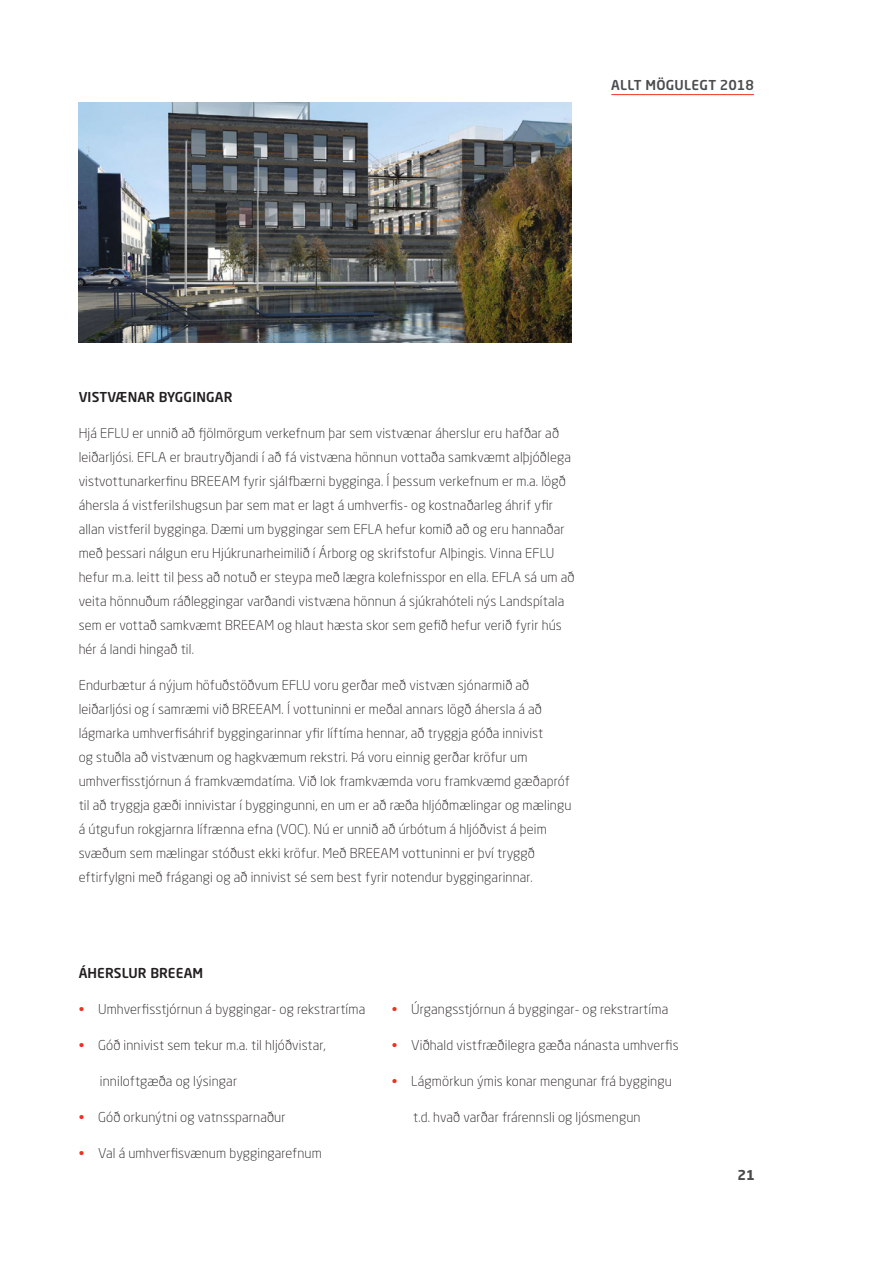
<style>
.page{position:relative;width:893px;height:1263px;background:#fff}
.page>*{position:absolute;margin:0;border:0;box-sizing:border-box;transform-origin:0 0}
.Body_text{font:300 13.5px/24px "Neo Sans Std";letter-spacing:.01em;color:#231f20}
.millifyrirsagnir{font:500 13.5px "Neo Sans Std";letter-spacing:.01em;color:#231f20}
.t1{font:500 13.5px "Neo Sans Std";letter-spacing:.015em;color:#4b4c4d}
.t2{font:700 13.5px "Neo Sans Std";color:#4b4c4d}
.s1{color:#ef3122}
</style>
<div class="page">
<hr style="left:611px;top:94px;width:143px;height:1px;background:#ef3122">
<img style="left:79px;top:102px;width:493px;height:240px">
<p class="t1" style="left:611px;top:77px;width:144px">ALLT MÖGULEGT 2018</p>
<p class="millifyrirsagnir" style="left:79px;top:389px;width:155px">VISTVÆNAR BYGGINGAR</p>
<p class="Body_text" style="left:79px;top:421px;width:497px">Hjá EFLU er unnið að fjölmörgum verkefnum þar sem vistvænar áherslur eru hafðar að leiðarljósi. EFLA er brautryðjandi í að fá vistvæna hönnun vottaða samkvæmt alþjóðlega vistvottunarkerfinu BREEAM fyrir sjálfbærni bygginga. Í þessum verkefnum er m.a. lögð áhersla á vistferilshugsun þar sem mat er lagt á umhverfis- og kostnaðarleg áhrif yfir allan vistferil bygginga. Dæmi um byggingar sem EFLA hefur komið að og eru hannaðar með þessari nálgun eru Hjúkrunarheimilið í Árborg og skrifstofur Alþingis. Vinna EFLU hefur m.a. leitt til þess að notuð er steypa með lægra kolefnisspor en ella. EFLA sá um að veita hönnuðum ráðleggingar varðandi vistvæna hönnun á sjúkrahóteli nýs Landspítala sem er vottað samkvæmt BREEAM og hlaut hæsta skor sem gefið hefur verið fyrir hús hér á landi hingað til.</p>
<p class="Body_text" style="left:79px;top:673px;width:494px">Endurbætur á nýjum höfuðstöðvum EFLU voru gerðar með vistvæn sjónarmið að leiðarljósi og í samræmi við BREEAM. Í vottuninni er meðal annars lögð áhersla á að lágmarka umhverfisáhrif byggingarinnar yfir líftíma hennar, að tryggja góða innivist<br>og stuðla að vistvænum og hagkvæmum rekstri. Þá voru einnig gerðar kröfur um umhverfisstjórnun á framkvæmdatíma. Við lok framkvæmda voru framkvæmd gæðapróf til að tryggja gæði innivistar í byggingunni, en um er að ræða hljóðmælingar og mælingu á útgufun rokgjarnra lífrænna efna (VOC). Nú er unnið að úrbótum á hljóðvist á þeim svæðum sem mælingar stóðust ekki kröfur. Með BREEAM vottuninni er því tryggð eftirfylgni með frágangi og að innivist sé sem best fyrir notendur byggingarinnar.</p>
<p class="millifyrirsagnir" style="left:79px;top:965px;width:126px">ÁHERSLUR BREEAM</p>
<p class="Body_text" style="left:79px;top:997px;width:288px"><span class="s1">•</span> Umhverfisstjórnun á byggingar- og rekstrartíma</p>
<p class="Body_text" style="left:79px;top:1033px;width:249px"><span class="s1">•</span> Góð innivist sem tekur m.a. til hljóðvistar,</p>
<p class="Body_text" style="left:100px;top:1069px;width:139px">inniloftgæða og lýsingar</p>
<p class="Body_text" style="left:79px;top:1105px;width:208px"><span class="s1">•</span> Góð orkunýtni og vatnssparnaður</p>
<p class="Body_text" style="left:79px;top:1141px;width:245px"><span class="s1">•</span> Val á umhverfisvænum byggingarefnum</p>
<p class="Body_text" style="left:392px;top:997px;width:278px"><span class="s1">•</span> Úrgangsstjórnun á byggingar- og rekstrartíma</p>
<p class="Body_text" style="left:392px;top:1033px;width:288px"><span class="s1">•</span> Viðhald vistfræðilegra gæða nánasta umhverfis</p>
<p class="Body_text" style="left:392px;top:1069px;width:281px"><span class="s1">•</span> Lágmörkun ýmis konar mengunar frá byggingu</p>
<p class="Body_text" style="left:413px;top:1105px;width:229px">t.d. hvað varðar frárennsli og ljósmengun</p>
<p class="t2" style="left:737px;top:1166px;width:19px">21</p>
</div>
